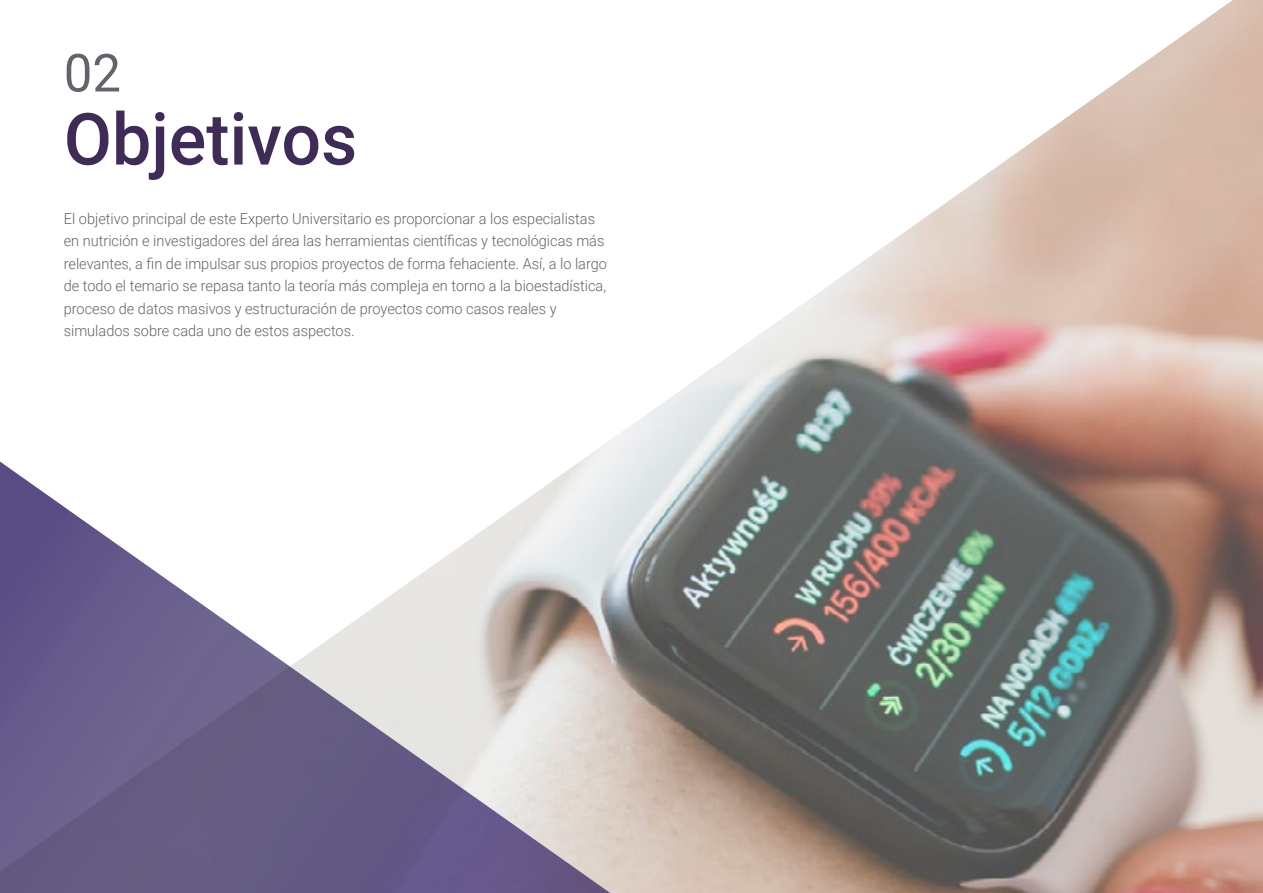
<style>
.page{position:relative;width:1263px;height:893px;background:#fff}
.page>*{position:absolute;margin:0;border:0;box-sizing:border-box;transform-origin:0 0}
.t1{font:500 72px "Roboto";color:#3e2b56}
.t2{font:52.5px "Roboto";color:#61646a}
.t3{font:300 15px/22.5px "Roboto";color:#61646a}
</style>
<div class="page">
<img style="left:603px;top:0;width:660px;height:893px">
<svg style="left:0;top:446px;width:640px;height:447px"></svg>
<h2 class="t2" style="left:64px;top:36px;width:59px">02</h2>
<h1 class="t1" style="left:64px;top:89px;width:295px">Objetivos</h1>
<p class="t3" style="left:64px;top:207px;width:545px">El objetivo principal de este Experto Universitario es proporcionar a los especialistas en nutrición e investigadores del área las herramientas científicas y tecnológicas más relevantes, a fin de impulsar sus propios proyectos de forma fehaciente. Así, a lo largo de todo el temario se repasa tanto la teoría más compleja en torno a la bioestadística, proceso de datos masivos y estructuración de proyectos como casos reales y simulados sobre cada uno de estos aspectos.</p>
</div>
